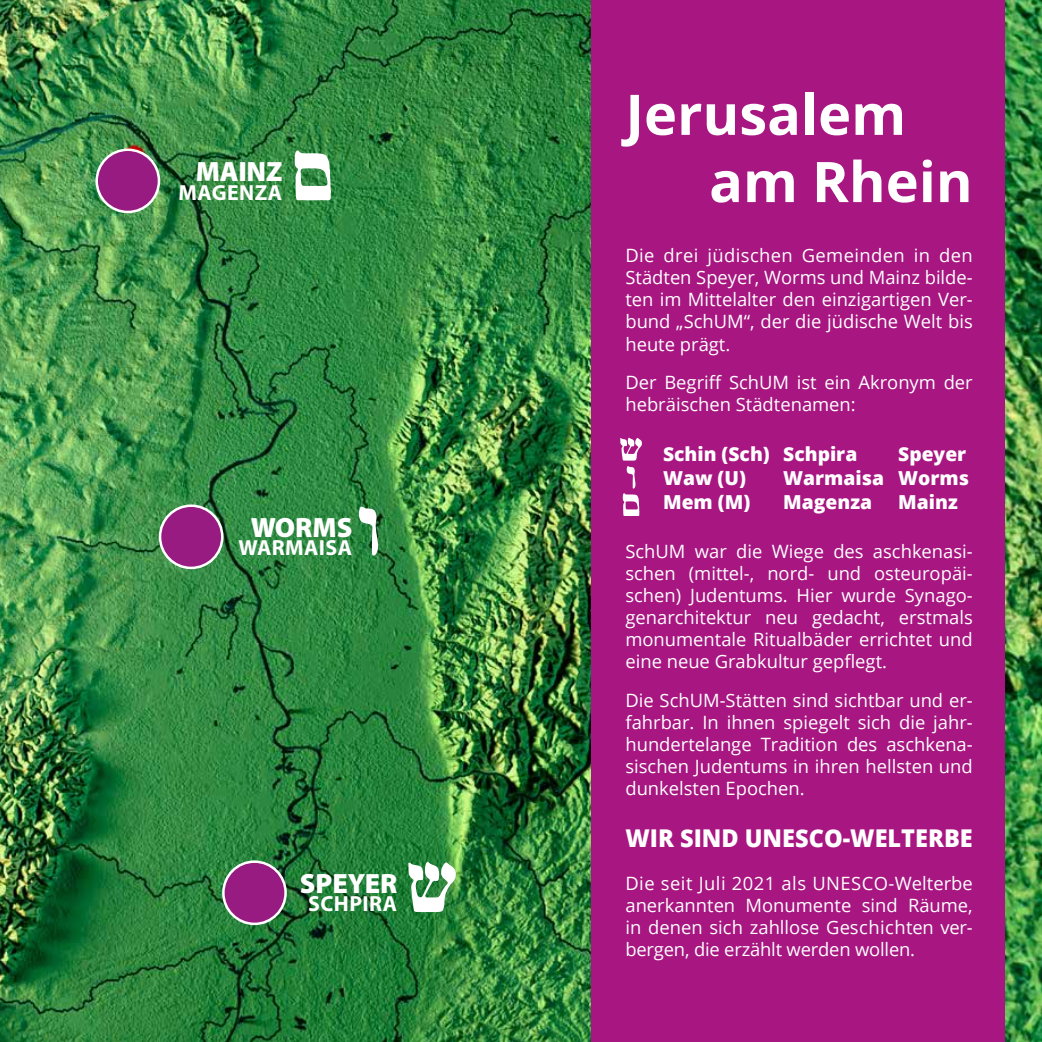
<style>
.page{position:relative;width:1042px;height:1042px;background:#fff}
.page>*{position:absolute;margin:0;border:0;box-sizing:border-box;transform-origin:0 0}
.t1{font:700 56px/67.2px "Open Sans";color:#fff}
.t2{font:900 28px "Myriad Pro";color:#fff}
.t3{font:800 24.5px "Open Sans";color:#fff;scale:.96 1}
.t4{font:700 21.88px "Myriad Pro";letter-spacing:.02em;color:#fff}
.t5{font:800 19.25px "Open Sans";color:#fff}
.t6{font:18.38px/22.1px "Open Sans";color:#fff;text-align:justify}
</style>
<div class="page">
<img style="left:0;top:0;width:1042px;height:1042px">
<div style="left:97px;top:150px;width:62px;height:62px;background:#971b81;border-radius:50%"></div>
<div style="left:95px;top:148px;width:65px;height:65px;border:3px solid #fff;border-radius:50%"></div>
<div style="left:160px;top:506px;width:62px;height:62px;background:#971b81;border-radius:50%"></div>
<div style="left:159px;top:504px;width:64px;height:65px;border:3px solid #fff;border-radius:50%"></div>
<div style="left:223px;top:861px;width:63px;height:63px;background:#971b81;border-radius:50%"></div>
<div style="left:222px;top:860px;width:65px;height:65px;border:3px solid #fff;border-radius:50%"></div>
<svg style="left:408px;top:862px;width:48px;height:50px"></svg>
<svg style="left:295px;top:150px;width:36px;height:50px"></svg>
<svg style="left:359px;top:506px;width:19px;height:50px"></svg>
<div style="left:592px;top:0;width:413px;height:1042px;background:#a71681"></div>
<svg style="left:620px;top:438px;width:22px;height:78px"></svg>
<h2 class="t2" style="left:196px;top:153px;width:88px">MAINZ</h2>
<p class="t4" style="left:179px;top:178px;width:105px">MAGENZA</p>
<h2 class="t2" style="left:251px;top:508px;width:103px">WORMS</h2>
<p class="t4" style="left:238px;top:534px;width:115px">WARMAISA</p>
<h2 class="t2" style="left:300px;top:864px;width:99px">SPEYER</h2>
<p class="t4" style="left:308px;top:889px;width:90px">SCHPIRA</p>
<h1 class="t1" style="left:709px;top:80px;width:265px;text-indent:-84px">Jerusalem am Rhein</h1>
<p class="t6" style="left:625px;top:244px;width:349px">Die drei jüdischen Gemeinden in den Städten Speyer, Worms und Mainz bilde&shy;ten im Mittelalter den einzigartigen Ver&shy;bund „SchUM“, der die jüdische Welt bis heute prägt.</p>
<p class="t6" style="left:625px;top:371px;width:349px">Der Begriff SchUM ist ein Akronym der hebräischen Städtenamen:</p>
<p class="t5" style="left:663px;top:439px;width:196px">Schin (Sch) Schpira</p>
<p class="t5" style="left:898px;top:439px;width:70px">Speyer</p>
<p class="t5" style="left:663px;top:463px;width:84px">Waw (U)</p>
<p class="t5" style="left:783px;top:463px;width:187px">Warmaisa Worms</p>
<p class="t5" style="left:663px;top:487px;width:89px">Mem (M)</p>
<p class="t5" style="left:783px;top:487px;width:90px">Magenza</p>
<p class="t5" style="left:898px;top:487px;width:61px">Mainz</p>
<p class="t6" style="left:625px;top:540px;width:349px">SchUM war die Wiege des aschkenasi&shy;schen (mittel-, nord- und osteuropäi&shy;schen) Judentums. Hier wurde Synago&shy;genarchitektur neu gedacht, erstmals monumentale Ritualbäder errichtet und eine neue Grabkultur gepflegt.</p>
<p class="t6" style="left:625px;top:689px;width:349px">Die SchUM-Stätten sind sichtbar und er&shy;fahrbar. In ihnen spiegelt sich die jahr&shy;hundertelange Tradition des aschkena&shy;sischen Judentums in ihren hellsten und dunkelsten Epochen.</p>
<h3 class="t3" style="left:625px;top:819px;width:363px">WIR SIND UNESCO-WELTERBE</h3>
<p class="t6" style="left:625px;top:871px;width:349px">Die seit Juli 2021 als UNESCO-Welterbe anerkannten Monumente sind Räume, in denen sich zahllose Geschichten ver&shy;bergen, die erzählt werden wollen.</p>
</div>
